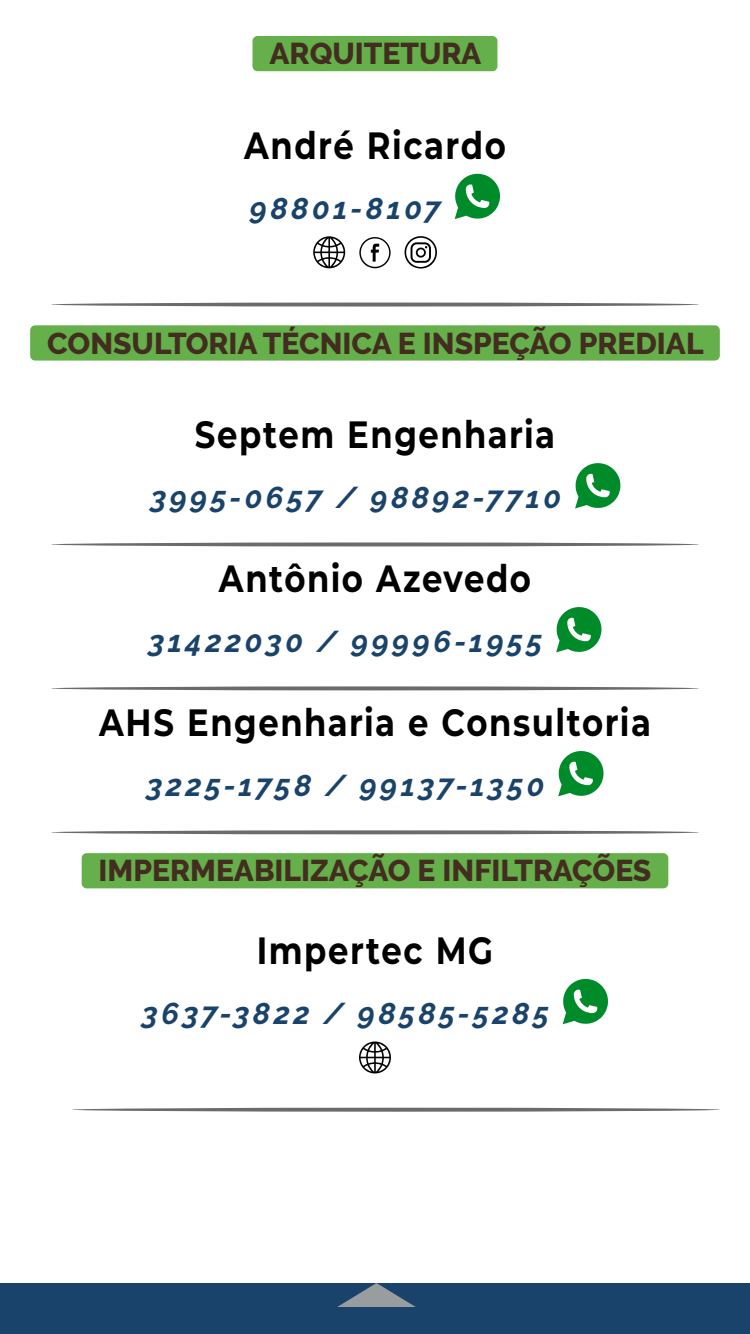
<style>
.page{position:relative;width:750px;height:1334px;background:#fff}
.page>*{position:absolute;margin:0;border:0;box-sizing:border-box;transform-origin:0 0}
.t1{font:700 38px "Montserrat";letter-spacing:.045em;color:#000;scale:.85 1}
.t2{font:italic 700 30px "Raleway";letter-spacing:.11em;color:#19436a}
.t3{font:800 30px "Raleway";color:#432d21}
</style>
<div class="page">
<div style="left:253px;top:36px;width:244px;height:35px;background:#65b04a;border-radius:5px"></div>
<div style="left:30px;top:325px;width:690px;height:36px;background:#65b04a;border-radius:5px"></div>
<div style="left:82px;top:853px;width:586px;height:35px;background:#65b04a;border-radius:5px"></div>
<svg style="left:455px;top:174px;width:45px;height:45px"></svg>
<svg style="left:313px;top:236px;width:32px;height:32px"></svg>
<svg style="left:359px;top:237px;width:32px;height:31px"></svg>
<svg style="left:405px;top:236px;width:32px;height:33px"></svg>
<svg style="left:51px;top:303px;width:648px;height:4px;background:#838383"></svg>
<svg style="left:575px;top:463px;width:45px;height:45px"></svg>
<svg style="left:51px;top:542px;width:648px;height:4px;background:#838383"></svg>
<svg style="left:556px;top:607px;width:45px;height:45px"></svg>
<svg style="left:51px;top:686px;width:648px;height:4px;background:#818181"></svg>
<svg style="left:558px;top:751px;width:46px;height:45px"></svg>
<svg style="left:51px;top:830px;width:648px;height:4px;background:#7e7e7e"></svg>
<svg style="left:563px;top:979px;width:45px;height:45px"></svg>
<svg style="left:359px;top:1041px;width:32px;height:33px"></svg>
<svg style="left:72px;top:1108px;width:648px;height:4px;background:#7d7d7d"></svg>
<div style="left:0;top:1283px;width:750px;height:51px;background:#19436a"></div>
<svg style="left:337px;top:1283px;width:79px;height:24px"></svg>
<p class="t3" style="left:270px;top:37px;width:213px">ARQUITETURA</p>
<p class="t1" style="left:244px;top:118px;width:310px">André Ricardo</p>
<p class="t2" style="left:250px;top:191px;width:193px">98801-8107</p>
<p class="t3" style="left:47px;top:326px;width:658px">CONSULTORIA TÉCNICA E INSPEÇÃO PREDIAL</p>
<p class="t1" style="left:195px;top:407px;width:426px">Septem Engenharia</p>
<p class="t2" style="left:150px;top:481px;width:413px">3995-0657 / 98892-7710</p>
<p class="t1" style="left:219px;top:551px;width:369px">Antônio Azevedo</p>
<p class="t2" style="left:149px;top:625px;width:395px">31422030 / 99996-1955</p>
<p class="t1" style="left:99px;top:695px;width:651px">AHS Engenharia e Consultoria</p>
<p class="t2" style="left:146px;top:768px;width:400px">3225-1758 / 99137-1350</p>
<p class="t3" style="left:99px;top:854px;width:554px">IMPERMEABILIZAÇÃO E INFILTRAÇÕES</p>
<p class="t1" style="left:257px;top:923px;width:280px">Impertec MG</p>
<p class="t2" style="left:142px;top:996px;width:409px">3637-3822 / 98585-5285</p>
</div>
